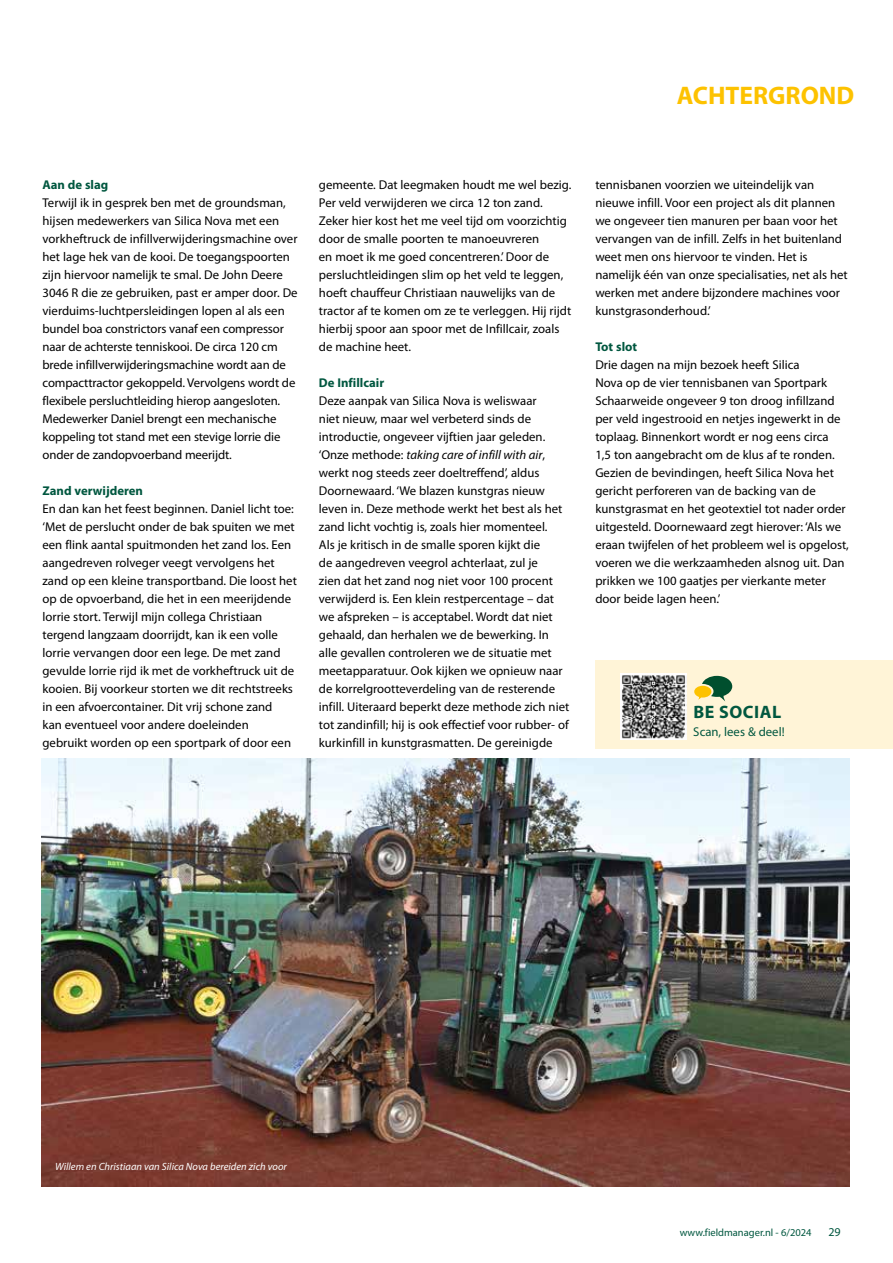
<style>
.page{position:relative;width:893px;height:1263px;background:#fff}
.page>*{position:absolute;margin:0;border:0;box-sizing:border-box;transform-origin:0 0}
.t1{font:700 25.5px "Myriad Pro";color:#fdc200}
.t2{font:700 18px "Myriad Pro";letter-spacing:.03em;color:#00573f}
.t3{font:12.75px/18px "Myriad Pro";color:#000}
.t4{font:700 12.75px "Myriad Pro";color:#00573f}
.t5{font:12.75px "Myriad Pro";color:#00573f}
.t6{font:12px "Myriad Pro";color:#00573f}
.t7{font:italic 10.5px "Myriad Pro";color:#fff}
.t8{font:10.5px "Myriad Pro";color:#00573f}
.s1{font-style:italic}
</style>
<div class="page">
<div style="left:595px;top:660px;width:298px;height:89px;background:#fff4d7"></div>
<img style="left:621px;top:673px;width:65px;height:66px">
<svg style="left:694px;top:676px;width:38px;height:26px"></svg>
<img style="left:41px;top:759px;width:808px;height:427px">
<h1 class="t1" style="left:677px;top:79px;width:179px">ACHTERGROND</h1>
<p class="t4" style="left:43px;top:176px;width:67px">Aan de slag</p>
<p class="t3" style="left:43px;top:194px;width:257px">Terwijl ik in gesprek ben met de groundsman, hijsen medewerkers van Silica Nova met een vorkheftruck de infillverwijderingsmachine over het lage hek van de kooi. De toegangspoorten zijn hiervoor namelijk te smal. De John Deere 3046 R die ze gebruiken, past er amper door. De vierduims-luchtpersleidingen lopen al als een bundel boa constrictors vanaf een compressor naar de achterste tenniskooi. De circa 120 cm brede infillverwijderingsmachine wordt aan de compacttractor gekoppeld. Vervolgens wordt de flexibele persluchtleiding hierop aangesloten.<br>Medewerker Daniel brengt een mechanische koppeling tot stand met een stevige lorrie die onder de zandopvoerband meerijdt.</p>
<p class="t4" style="left:43px;top:482px;width:102px">Zand verwijderen</p>
<p class="t3" style="left:43px;top:500px;width:256px">En dan kan het feest beginnen. Daniel licht toe: ‘Met de perslucht onder de bak spuiten we met een flink aantal spuitmonden het zand los. Een aangedreven rolveger veegt vervolgens het zand op een kleine transportband. Die loost het op de opvoerband, die het in een meerijdende lorrie stort. Terwijl mijn collega Christiaan tergend langzaam doorrijdt, kan ik een volle lorrie vervangen door een lege. De met zand gevulde lorrie rijd ik met de vorkheftruck uit de kooien. Bij voorkeur storten we dit rechtstreeks in een afvoercontainer. Dit vrij schone zand<br>kan eventueel voor andere doeleinden gebruikt worden op een sportpark of door een</p>
<p class="t3" style="left:319px;top:176px;width:254px">gemeente. Dat leegmaken houdt me wel bezig.<br>Per veld verwijderen we circa 12 ton zand.<br>Zeker hier kost het me veel tijd om voorzichtig door de smalle poorten te manoeuvreren<br>en moet ik me goed concentreren.’ Door de persluchtleidingen slim op het veld te leggen, hoeft chauffeur Christiaan nauwelijks van de tractor af te komen om ze te verleggen. Hij rijdt hierbij spoor aan spoor met de Infillcair, zoals de machine heet.</p>
<p class="t4" style="left:319px;top:375px;width:67px">De Infillcair</p>
<p class="t3" style="left:319px;top:392px;width:252px">Deze aanpak van Silica Nova is weliswaar<br>niet nieuw, maar wel verbeterd sinds de introductie, ongeveer vijftien jaar geleden. ‘Onze methode: <span class="s1">taking care of infill with air</span>, werkt nog steeds zeer doeltreffend’, aldus Doornewaard. ‘We blazen kunstgras nieuw leven in. Deze methode werkt het best als het zand licht vochtig is, zoals hier momenteel.<br>Als je kritisch in de smalle sporen kijkt die<br>de aangedreven veegrol achterlaat, zul je<br>zien dat het zand nog niet voor 100 procent verwijderd is. Een klein restpercentage – dat we afspreken – is acceptabel. Wordt dat niet gehaald, dan herhalen we de bewerking. In alle gevallen controleren we de situatie met meetapparatuur. Ook kijken we opnieuw naar de korrelgrootteverdeling van de resterende infill. Uiteraard beperkt deze methode zich niet tot zandinfill; hij is ook effectief voor rubber- of kurkinfill in kunstgrasmatten. De gereinigde</p>
<p class="t3" style="left:595px;top:176px;width:254px">tennisbanen voorzien we uiteindelijk van nieuwe infill. Voor een project als dit plannen we ongeveer tien manuren per baan voor het vervangen van de infill. Zelfs in het buitenland weet men ons hiervoor te vinden. Het is namelijk één van onze specialisaties, net als het werken met andere bijzondere machines voor kunstgrasonderhoud.’</p>
<p class="t4" style="left:595px;top:339px;width:43px">Tot slot</p>
<p class="t3" style="left:595px;top:356px;width:255px">Drie dagen na mijn bezoek heeft Silica<br>Nova op de vier tennisbanen van Sportpark Schaarweide ongeveer 9 ton droog infillzand per veld ingestrooid en netjes ingewerkt in de toplaag. Binnenkort wordt er nog eens circa<br>1,5 ton aangebracht om de klus af te ronden.<br>Gezien de bevindingen, heeft Silica Nova het gericht perforeren van de backing van de kunstgrasmat en het geotextiel tot nader order uitgesteld. Doornewaard zegt hierover: ‘Als we eraan twijfelen of het probleem wel is opgelost, voeren we die werkzaamheden alsnog uit. Dan prikken we 100 gaatjes per vierkante meter door beide lagen heen.’</p>
<h2 class="t2" style="left:693px;top:700px;width:89px">BE SOCIAL</h2>
<p class="t5" style="left:693px;top:723px;width:93px">Scan, lees &amp; deel!</p>
<p class="t7" style="left:55px;top:1160px;width:233px">Willem en Christiaan van Silica Nova bereiden zich voor</p>
<p class="t8" style="left:680px;top:1226px;width:133px">www.fieldmanager.nl - 6/2024</p>
<p class="t6" style="left:828px;top:1224px;width:14px">29</p>
</div>
